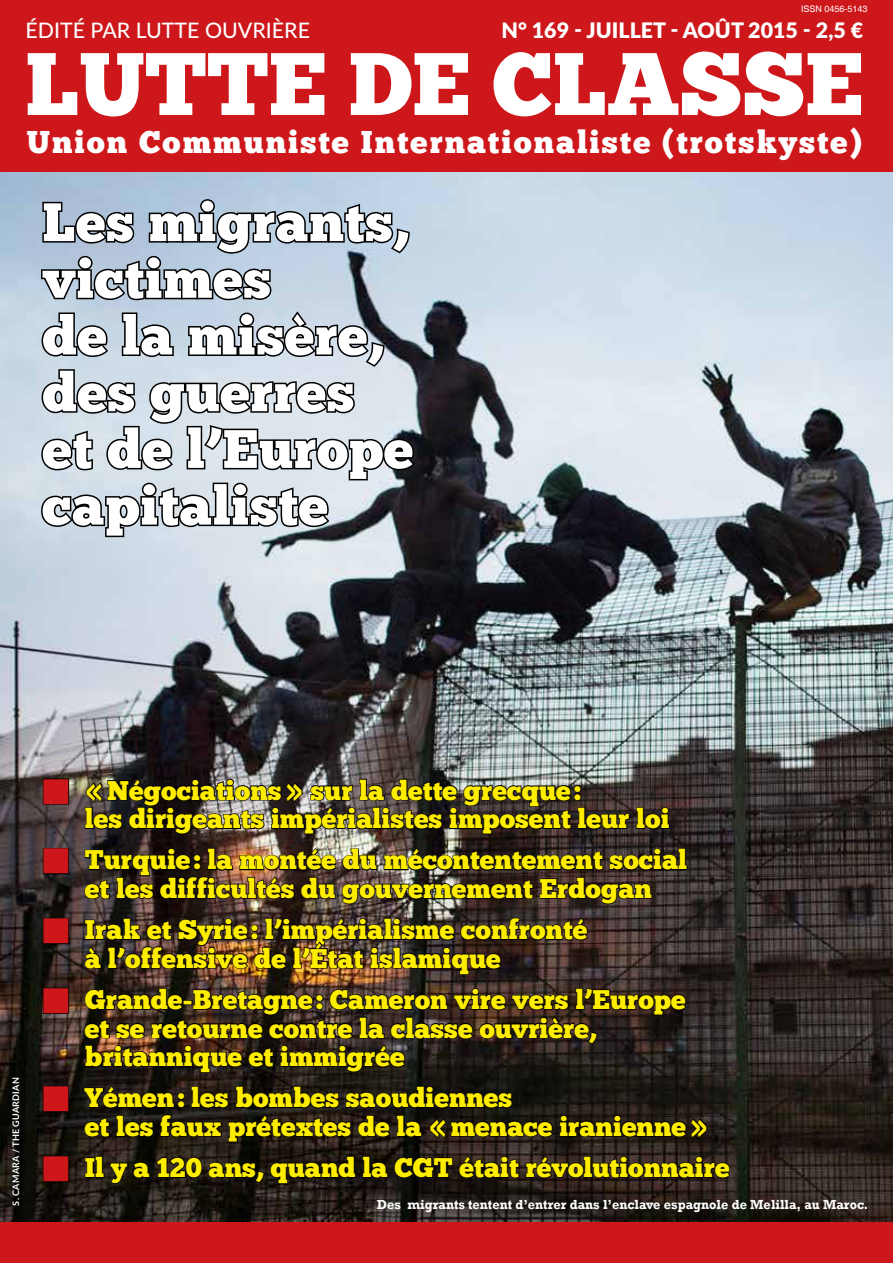
<style>
.page{position:relative;width:893px;height:1263px;background:#cd171a}
.page>*{position:absolute;margin:0;border:0;box-sizing:border-box;transform-origin:0 0}
.t1{font:88.5px "Chunk Five";color:#fff}
.t2{font:54px/56.7px "Chunk Five";letter-spacing:.015em;color:#fff}
.t3{font:31.5px "Chunk Five";letter-spacing:.065em;color:#fff}
.t4{font:27px/28.5px "Chunk Five";color:#ffed00}
.t5{font:900 21.45px "Lato";color:#fff}
.t6{font:500 21.45px "Lato";color:#fff}
.t7{font:700 13.5px "Rockwell";color:#fff;scale:.95 1}
.t8{font:700 9px "Lato";letter-spacing:.025em;color:#fff}
.t9{font:9px "Helvetica";color:#fff}
</style>
<div class="page">
<img style="left:0;top:173px;width:893px;height:1048px">
<svg style="left:40px;top:198px;width:371px;height:104px;background:#8c9aa9"></svg>
<svg style="left:40px;top:309px;width:377px;height:230px;background:#9aa2a9"></svg>
<div style="left:43px;top:778px;width:26px;height:27px;border:2px solid #000"></div>
<svg style="left:84px;top:777px;width:586px;height:58px;background:#3b3635"></svg>
<div style="left:43px;top:848px;width:26px;height:26px;border:2px solid #000"></div>
<img style="left:84px;top:847px;width:604px;height:58px">
<div style="left:43px;top:918px;width:26px;height:26px;border:2px solid #000"></div>
<img style="left:84px;top:916px;width:505px;height:59px">
<div style="left:43px;top:988px;width:26px;height:26px;border:2px solid #000"></div>
<svg style="left:84px;top:986px;width:603px;height:88px;background:#291f19"></svg>
<div style="left:43px;top:1086px;width:26px;height:26px;border:2px solid #000"></div>
<svg style="left:83px;top:1084px;width:625px;height:59px;background:#18140f"></svg>
<div style="left:43px;top:1156px;width:26px;height:26px;border:2px solid #000"></div>
<svg style="left:84px;top:1154px;width:647px;height:31px;background:#1d1611"></svg>
<svg style="left:44px;top:779px;width:24px;height:25px"></svg>
<svg style="left:44px;top:848px;width:24px;height:26px"></svg>
<svg style="left:44px;top:918px;width:24px;height:25px"></svg>
<svg style="left:44px;top:988px;width:24px;height:25px"></svg>
<svg style="left:44px;top:1086px;width:24px;height:25px"></svg>
<svg style="left:44px;top:1156px;width:24px;height:25px"></svg>
<p class="t9" style="left:801px;top:3px;width:68px">ISSN 0456-5143</p>
<p class="t6" style="left:26px;top:15px;width:286px">ÉDITÉ PAR LUTTE OUVRIÈRE</p>
<p class="t5" style="left:501px;top:15px;width:363px">N° 169 - JUILLET - AOÛT 2015 - 2,5 €</p>
<h1 class="t1" style="left:26px;top:31px;width:839px">LUTTE DE CLASSE</h1>
<p class="t3" style="left:27px;top:123px;width:837px">Union Communiste Internationaliste (trotskyste)</p>
<h2 class="t2" style="left:43px;top:194px;width:372px">Les migrants, victimes<br>de la misère, des guerres et de l’Europe capitaliste</h2>
<p class="t8" style="left:9px;top:1205px;width:130px;rotate:-90deg">S. CAMARA / THE GUARDIAN</p>
<p class="t4" style="left:85px;top:776px;width:586px">«Négociations» sur la dette grecque:<br>les dirigeants impérialistes imposent leur loi</p>
<p class="t4" style="left:85px;top:846px;width:604px">Turquie: la montée du mécontentement social et les difficultés du gouvernement Erdogan</p>
<p class="t4" style="left:85px;top:916px;width:504px">Irak et Syrie: l’impérialisme confronté à l’offensive de l’État islamique</p>
<p class="t4" style="left:85px;top:985px;width:602px">Grande-Bretagne: Cameron vire vers l’Europe et se retourne contre la classe ouvrière, britannique et immigrée</p>
<p class="t4" style="left:85px;top:1084px;width:625px">Yémen: les bombes saoudiennes<br>et les faux prétextes de la «menace iranienne»</p>
<p class="t4" style="left:85px;top:1153px;width:646px">Il y a 120 ans, quand la CGT était révolutionnaire</p>
<p class="t7" style="left:377px;top:1196px;width:519px">Des migrants tentent d’entrer dans l’enclave espagnole de Melilla, au Maroc.</p>
</div>
